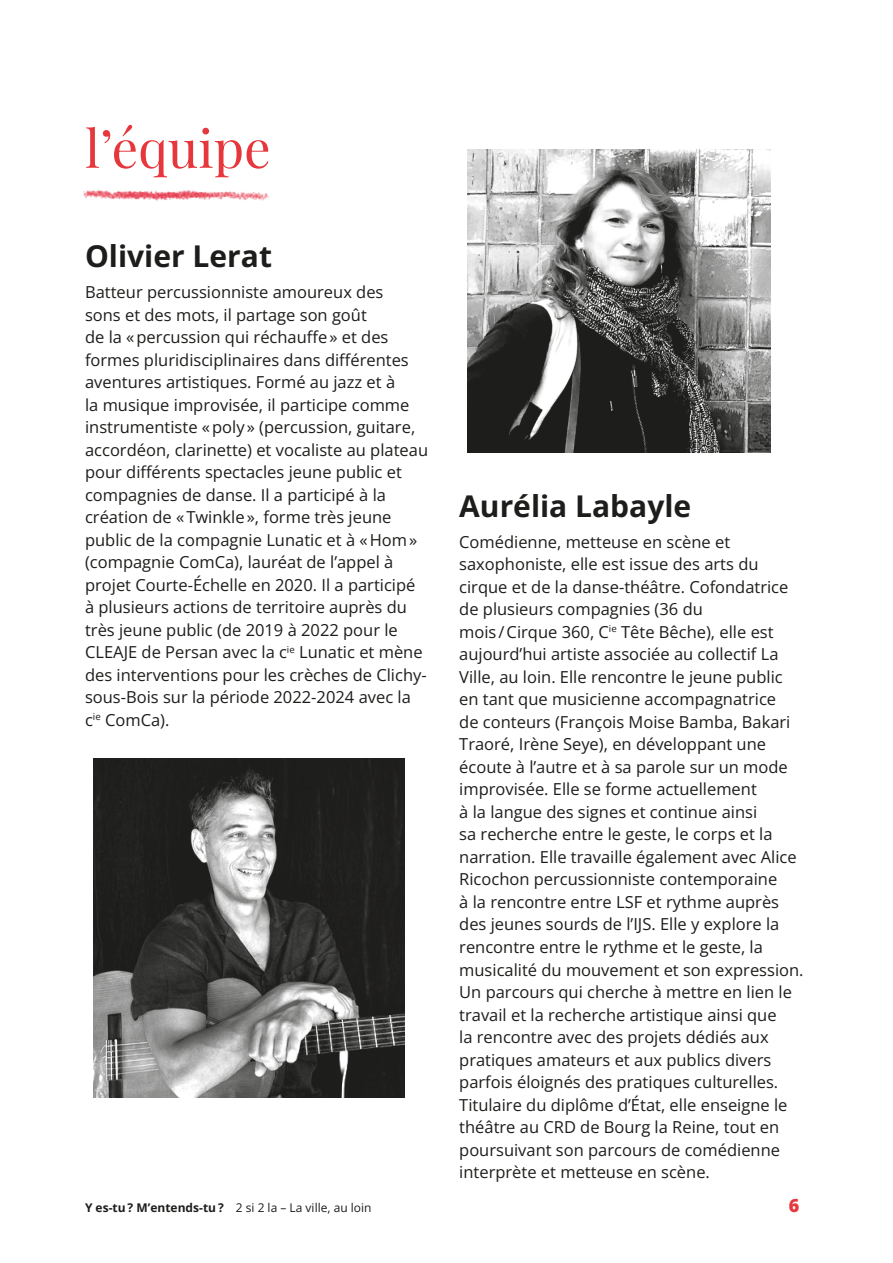
<style>
.page{position:relative;width:893px;height:1263px;background:#fff}
.page>*{position:absolute;margin:0;border:0;box-sizing:border-box;transform-origin:0 0}
.t1{font:52.5px "Playfair Display";color:#e6373d}
.t2{font:700 30px "Open Sans";color:#1d1d1b}
.t3{font:800 18px "Open Sans";color:#e6373d}
.t4{font:16.5px/22.5px "Open Sans";color:#1d1d1b}
.t5{font:12px "Open Sans";color:#1d1d1b}
.s1{font-weight:700}
</style>
<div class="page">
<img style="left:93px;top:759px;width:311px;height:338px">
<img style="left:467px;top:149px;width:303px;height:303px">
<img style="left:83px;top:189px;width:186px;height:12px">
<h1 class="t1" style="left:85px;top:107px;width:187px">l’équipe</h1>
<h2 class="t2" style="left:85px;top:235px;width:188px">Olivier Lerat</h2>
<p class="t4" style="left:85px;top:281px;width:345px">Batteur percussionniste amoureux des<br>sons et des mots, il partage son goût<br>de la «percussion qui réchauffe» et des formes pluridisciplinaires dans différentes aventures artistiques. Formé au jazz et à<br>la musique improvisée, il participe comme instrumentiste «poly» (percussion, guitare, accordéon, clarinette) et vocaliste au plateau pour différents spectacles jeune public et compagnies de danse. Il a participé à la création de «Twinkle», forme très jeune public de la compagnie Lunatic et à «Hom» (compagnie ComCa), lauréat de l’appel à projet Courte-Échelle en 2020. Il a participé à plusieurs actions de territoire auprès du très jeune public (de 2019 à 2022 pour le CLEAJE de Persan avec la c<sup>ie</sup> Lunatic et mène des interventions pour les crèches de Clichy&shy;sous-Bois sur la période 2022-2024 avec la c<sup>ie</sup> ComCa).</p>
<h2 class="t2" style="left:459px;top:485px;width:234px">Aurélia Labayle</h2>
<p class="t4" style="left:459px;top:530px;width:346px">Comédienne, metteuse en scène et saxophoniste, elle est issue des arts du cirque et de la danse-théâtre. Cofondatrice de plusieurs compagnies (36 du<br>mois /Cirque 360, C<sup>ie</sup> Tête Bêche), elle est aujourd’hui artiste associée au collectif La Ville, au loin. Elle rencontre le jeune public en tant que musicienne accompagnatrice<br>de conteurs (François Moise Bamba, Bakari Traoré, Irène Seye), en développant une écoute à l’autre et à sa parole sur un mode improvisée. Elle se forme actuellement<br>à la langue des signes et continue ainsi<br>sa recherche entre le geste, le corps et la narration. Elle travaille également avec Alice Ricochon percussionniste contemporaine<br>à la rencontre entre LSF et rythme auprès des jeunes sourds de l’IJS. Elle y explore la rencontre entre le rythme et le geste, la musicalité du mouvement et son expression.<br>Un parcours qui cherche à mettre en lien le travail et la recherche artistique ainsi que<br>la rencontre avec des projets dédiés aux pratiques amateurs et aux publics divers parfois éloignés des pratiques culturelles.<br>Titulaire du diplôme d’État, elle enseigne le théâtre au CRD de Bourg la Reine, tout en poursuivant son parcours de comédienne interprète et metteuse en scène.</p>
<p class="t5" style="left:85px;top:1199px;width:288px"><span class="s1">Y es-tu ? M’entends-tu ?</span> 2 si 2 la – La ville, au loin</p>
<p class="t3" style="left:789px;top:1192px;width:12px">6</p>
</div>
